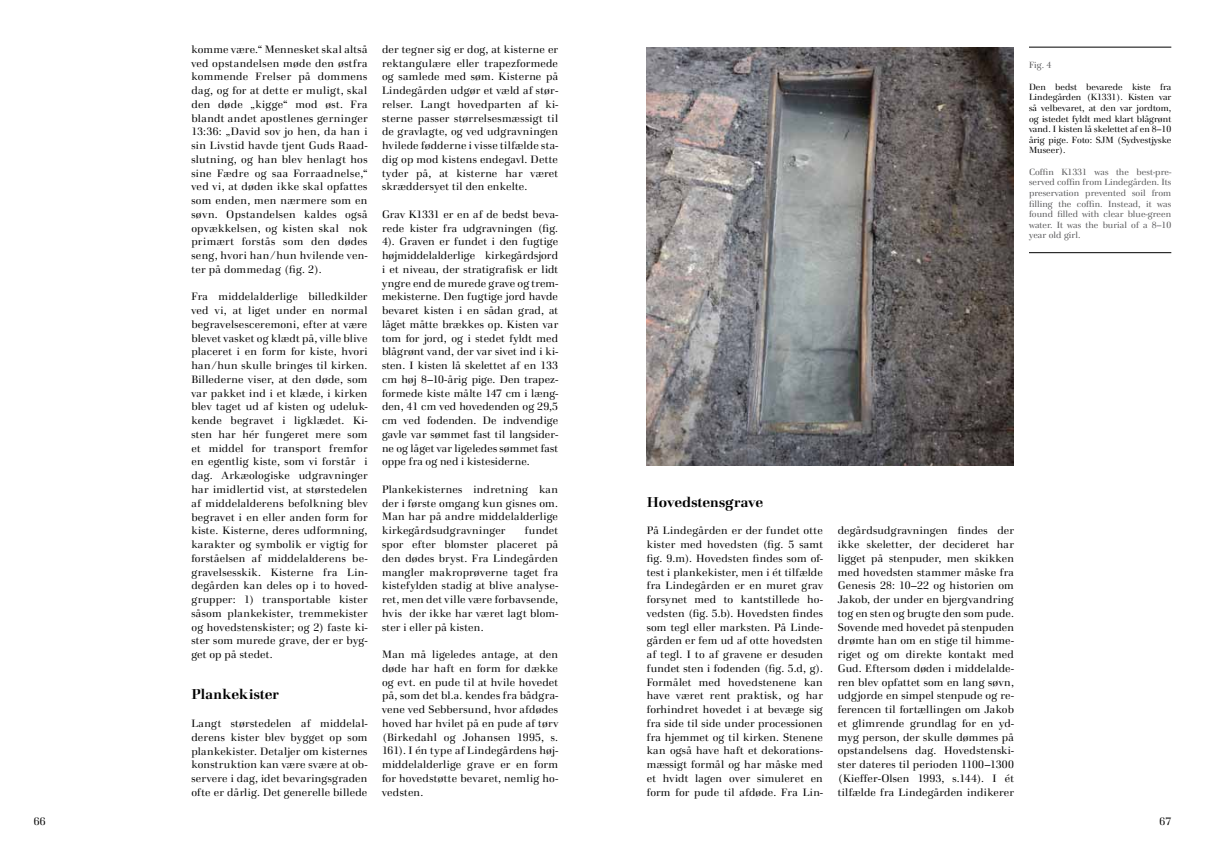
<style>
.page{position:relative;width:1205px;height:851px;background:#fff}
.page>*{position:absolute;margin:0;border:0;box-sizing:border-box;transform-origin:0 0}
.t1{font:700 15px "Arch Serif";letter-spacing:.005em;color:#000}
.t2{font:11.25px/13.8px "Arch Serif";letter-spacing:.015em;color:#000;text-align:justify}
.t3{font:9.38px/10.6px "Arch Serif";color:#58585a;text-align:justify}
.t4{font:9.38px/10.6px "Arch Serif";color:#000;text-align:justify}
</style>
<div class="page">
<hr style="left:1029px;top:47px;width:142px;height:1px;background:#000">
<hr style="left:1029px;top:252px;width:142px;height:1px;background:#000">
<img style="left:647px;top:47px;width:367px;height:418px">
<p class="t2" style="left:191px;top:42px;width:178px">komme være.“ Mennesket skal altså ved opstandelsen møde den østfra kommende Frelser på dommens dag, og for at dette er muligt, skal den døde „kigge“ mod øst. Fra blandt andet apostlenes gerninger 13:36: „David sov jo hen, da han i sin Livstid havde tjent Guds Raad&shy;slutning, og han blev henlagt hos sine Fædre og saa Forraadnelse,“ ved vi, at døden ikke skal opfattes som enden, men nærmere som en søvn. Opstandelsen kaldes også opvækkelsen, og kisten skal nok primært forstås som den dødes seng, hvori han/hun hvilende ven&shy;ter på dommedag (fig. 2).</p>
<p class="t2" style="left:191px;top:290px;width:178px">Fra middelalderlige billedkilder ved vi, at liget under en normal begravelsesceremoni, efter at være blevet vasket og klædt på, ville blive placeret i en form for kiste, hvori han/hun skulle bringes til kirken.<br>Billederne viser, at den døde, som var pakket ind i et klæde, i kirken blev taget ud af kisten og udeluk&shy;kende begravet i ligklædet. Ki&shy;sten har hér fungeret mere som et middel for transport fremfor en egentlig kiste, som vi forstår i dag. Arkæologiske udgravninger har imidlertid vist, at størstedelen af middelalderens befolkning blev begravet i en eller anden form for kiste. Kisterne, deres udformning, karakter og symbolik er vigtig for forståelsen af middelalderens be&shy;gravelsesskik. Kisterne fra Lin&shy;degården kan deles op i to hoved&shy;grupper: 1) transportable kister såsom plankekister, tremmekister og hovedstenskister; og 2) faste ki&shy;ster som murede grave, der er byg&shy;get op på stedet.</p>
<h1 class="t1" style="left:191px;top:685px;width:89px">Plankekister</h1>
<p class="t2" style="left:191px;top:716px;width:178px">Langt størstedelen af middelal&shy;derens kister blev bygget op som plankekister. Detaljer om kisternes konstruktion kan være svære at ob&shy;servere i dag, idet bevaringsgraden ofte er dårlig. Det generelle billede</p>
<p class="t2" style="left:382px;top:42px;width:178px">der tegner sig er dog, at kisterne er rektangulære eller trapezformede og samlede med søm. Kisterne på Lindegården udgør et væld af stør&shy;relser. Langt hovedparten af ki&shy;sterne passer størrelsesmæssigt til de gravlagte, og ved udgravningen hvilede fødderne i visse tilfælde sta&shy;dig op mod kistens endegavl. Dette tyder på, at kisterne har været skræddersyet til den enkelte.</p>
<p class="t2" style="left:382px;top:207px;width:178px">Grav K1331 er en af de bedst beva&shy;rede kister fra udgravningen (fig.<br>4). Graven er fundet i den fugtige højmiddelalderlige kirkegårdsjord i et niveau, der stratigrafisk er lidt yngre end de murede grave og trem&shy;mekisterne. Den fugtige jord havde bevaret kisten i en sådan grad, at låget måtte brækkes op. Kisten var tom for jord, og i stedet fyldt med blågrønt vand, der var sivet ind i ki&shy;sten. I kisten lå skelettet af en 133 cm høj 8–10-årig pige. Den trapez&shy;formede kiste målte 147 cm i læng&shy;den, 41 cm ved hovedenden og 29,5 cm ved fodenden. De indvendige gavle var sømmet fast til langsider&shy;ne og låget var ligeledes sømmet fast oppe fra og ned i kistesiderne.</p>
<p class="t2" style="left:382px;top:482px;width:178px">Plankekisternes indretning kan der i første omgang kun gisnes om.<br>Man har på andre middelalderlige kirkegårdsudgravninger</p>
<p class="t2" style="left:382px;top:523px;width:178px;text-indent:143px">fundet spor efter blomster placeret på den dødes bryst. Fra Lindegården mangler makroprøverne taget fra kistefylden stadig at blive analyse&shy;ret, men det ville være forbavsende, hvis der ikke har været lagt blom&shy;ster i eller på kisten.</p>
<p class="t2" style="left:382px;top:647px;width:178px">Man må ligeledes antage, at den døde har haft en form for dække og evt. en pude til at hvile hovedet på, som det bl.a. kendes fra bådgra&shy;vene ved Sebbersund, hvor afdødes hoved har hvilet på en pude af tørv (Birkedahl og Johansen 1995, s.<br>161). I én type af Lindegårdens høj&shy;middelalderlige grave er en form for hovedstøtte bevaret, nemlig ho&shy;vedsten.</p>
<p class="t3" style="left:1029px;top:60px;width:24px">Fig. 4</p>
<p class="t4" style="left:1029px;top:81px;width:144px">Den bedst bevarede kiste fra Lindegården (K1331). Kisten var så velbevaret, at den var jordtom, og istedet fyldt med klart blågrønt vand. I kisten lå skelettet af en 8–10 årig pige. Foto: SJM (Sydvestjyske Museer).</p>
<p class="t3" style="left:1029px;top:166px;width:144px">Coffin K1331 was the best-pre&shy;served coffin from Lindegården. Its preservation prevented soil from filling the coffin. Instead, it was found filled with clear blue-green water. It was the burial of a 8–10 year old girl.</p>
<h1 class="t1" style="left:647px;top:493px;width:118px">Hovedstensgrave</h1>
<p class="t2" style="left:647px;top:524px;width:178px">På Lindegården er der fundet otte kister med hovedsten (fig. 5 samt fig. 9.m). Hovedsten findes som of&shy;test i plankekister, men i ét tilfælde fra Lindegården er en muret grav forsynet med to kantstillede ho&shy;vedsten (fig. 5.b). Hovedsten findes som tegl eller marksten. På Linde&shy;gården er fem ud af otte hovedsten af tegl. I to af gravene er desuden fundet sten i fodenden (fig. 5.d, g).<br>Formålet med hovedstenene kan have været rent praktisk, og har forhindret hovedet i at bevæge sig fra side til side under processionen fra hjemmet og til kirken. Stenene kan også have haft et dekorations&shy;mæssigt formål og har måske med et hvidt lagen over simuleret en form for pude til afdøde. Fra Lin-</p>
<p class="t2" style="left:838px;top:524px;width:178px">degårdsudgravningen findes der ikke skeletter, der decideret har ligget på stenpuder, men skikken med hovedsten stammer måske fra Genesis 28: 10–22 og historien om Jakob, der under en bjergvandring tog en sten og brugte den som pude.<br>Sovende med hovedet på stenpuden drømte han om en stige til himme&shy;riget og om direkte kontakt med Gud. Eftersom døden i middelalde&shy;ren blev opfattet som en lang søvn, udgjorde en simpel stenpude og re&shy;ferencen til fortællingen om Jakob et glimrende grundlag for en yd&shy;myg person, der skulle dømmes på opstandelsens dag. Hovedstenski&shy;ster dateres til perioden 1100–1300 (Kieffer-Olsen 1993, s.144). I ét tilfælde fra Lindegården indikerer</p>
<p class="t2" style="left:34px;top:814px;width:14px">66</p>
<p class="t2" style="left:1159px;top:814px;width:13px">67</p>
</div>
